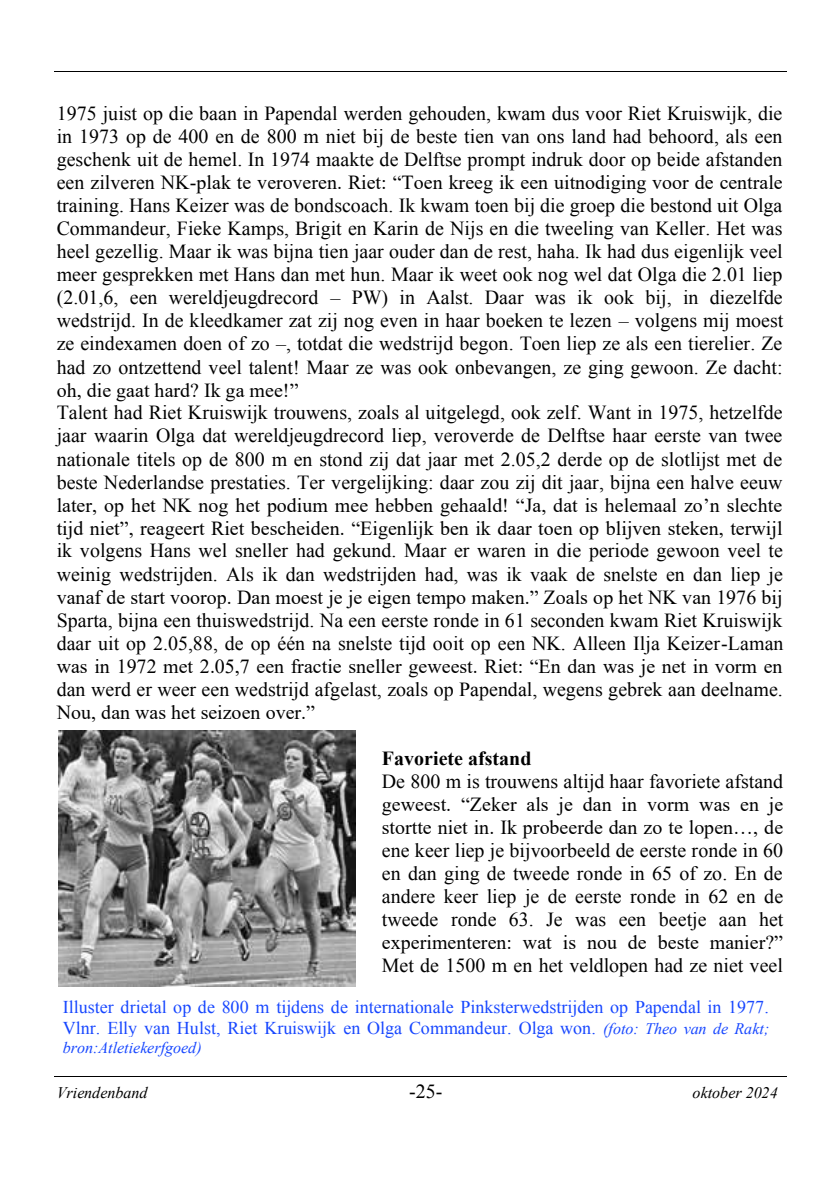
<style>
.page{position:relative;width:840px;height:1191px;background:#fff}
.page>*{position:absolute;margin:0;border:0;box-sizing:border-box;transform-origin:0 0}
.t1{font:20px/23px "Times New Roman";color:#000}
.t2{font:700 20px "Times New Roman";letter-spacing:.005em;color:#000}
.t3{font:18px/20.6px "Times New Roman";color:#1747ff}
.t4{font:italic 16px "Times New Roman";color:#000}
.t5{font:italic 16px "Times New Roman";color:#1747ff}
.s1{font-style:italic;font-size:16px}
</style>
<div class="page">
<hr style="left:54px;top:71px;width:732px;height:1px;background:#000">
<hr style="left:54px;top:1076px;width:732px;height:1px;background:#000">
<img style="left:58px;top:731px;width:297px;height:255px">
<p class="t1" style="left:57px;top:102px;width:727px">1975 juist op die baan in Papendal werden gehouden, kwam dus voor Riet Kruiswijk, die in 1973 op de 400 en de 800 m niet bij de beste tien van ons land had behoord, als een geschenk uit de hemel. In 1974 maakte de Delftse prompt indruk door op beide afstanden een zilveren NK-plak te veroveren. Riet: “Toen kreeg ik een uitnodiging voor de centrale training. Hans Keizer was de bondscoach. Ik kwam toen bij die groep die bestond uit Olga Commandeur, Fieke Kamps, Brigit en Karin de Nijs en die tweeling van Keller. Het was heel gezellig. Maar ik was bijna tien jaar ouder dan de rest, haha. Ik had dus eigenlijk veel meer gesprekken met Hans dan met hun. Maar ik weet ook nog wel dat Olga die 2.01 liep (2.01,6, een wereldjeugdrecord – PW) in Aalst. Daar was ik ook bij, in diezelfde wedstrijd. In de kleedkamer zat zij nog even in haar boeken te lezen – volgens mij moest ze eindexamen doen of zo –, totdat die wedstrijd begon. Toen liep ze als een tierelier. Ze had zo ontzettend veel talent! Maar ze was ook onbevangen, ze ging gewoon. Ze dacht: oh, die gaat hard? Ik ga mee!”<br>Talent had Riet Kruiswijk trouwens, zoals al uitgelegd, ook zelf. Want in 1975, hetzelfde jaar waarin Olga dat wereldjeugdrecord liep, veroverde de Delftse haar eerste van twee nationale titels op de 800 m en stond zij dat jaar met 2.05,2 derde op de slotlijst met de beste Nederlandse prestaties. Ter vergelijking: daar zou zij dit jaar, bijna een halve eeuw later, op het NK nog het podium mee hebben gehaald! “Ja, dat is helemaal zo’n slechte tijd niet”, reageert Riet bescheiden. “Eigenlijk ben ik daar toen op blijven steken, terwijl ik volgens Hans wel sneller had gekund. Maar er waren in die periode gewoon veel te weinig wedstrijden. Als ik dan wedstrijden had, was ik vaak de snelste en dan liep je vanaf de start voorop. Dan moest je je eigen tempo maken.” Zoals op het NK van 1976 bij Sparta, bijna een thuiswedstrijd. Na een eerste ronde in 61 seconden kwam Riet Kruiswijk daar uit op 2.05,88, de op één na snelste tijd ooit op een NK. Alleen Ilja Keizer-Laman was in 1972 met 2.05,7 een fractie sneller geweest. Riet: “En dan was je net in vorm en dan werd er weer een wedstrijd afgelast, zoals op Papendal, wegens gebrek aan deelname.<br>Nou, dan was het seizoen over.”</p>
<p class="t2" style="left:381px;top:744px;width:151px">Favoriete afstand</p>
<p class="t1" style="left:381px;top:769px;width:403px;text-align:justify">De 800 m is trouwens altijd haar favoriete afstand geweest. “Zeker als je dan in vorm was en je stortte niet in. Ik probeerde dan zo te lopen…, de ene keer liep je bijvoorbeeld de eerste ronde in 60 en dan ging de tweede ronde in 65 of zo. En de andere keer liep je de eerste ronde in 62 en de tweede ronde 63. Je was een beetje aan het experimenteren: wat is nou de beste manier?” Met de 1500 m en het veldlopen had ze niet veel</p>
<p class="t3" style="left:63px;top:996px;width:708px">Illuster drietal op de 800 m tijdens de internationale Pinksterwedstrijden op Papendal in 1977.<br>Vlnr. Elly van Hulst, Riet Kruiswijk en Olga Commandeur. Olga won. <span class="s1">(foto: Theo van de Rakt;</span></p>
<p class="t5" style="left:63px;top:1036px;width:140px">bron:Atletiekerfgoed)</p>
<p class="t4" style="left:57px;top:1081px;width:92px">Vriendenband</p>
<p class="t1" style="left:409px;top:1079px;width:35px">-25-</p>
<p class="t4" style="left:692px;top:1081px;width:87px">oktober 2024</p>
</div>
